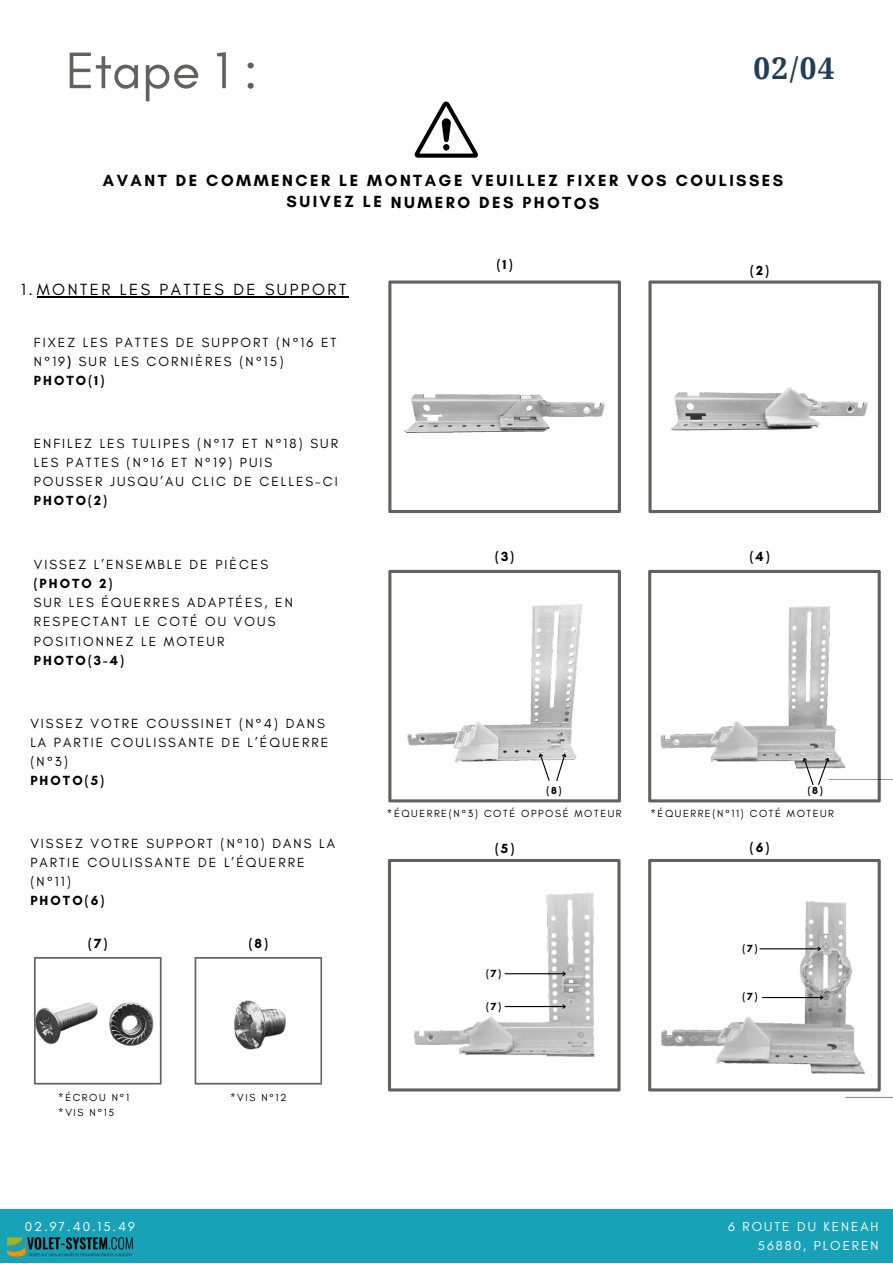
<style>
.page{position:relative;width:893px;height:1264px;background:#fff}
.page>*{position:absolute;margin:0;border:0;box-sizing:border-box;transform-origin:0 0}
.t1{font:52.35px "Glacial Indifference";color:#61615e}
.t2{font:700 29.7px "Droid Serif";color:#223e55}
.t3{font:700 16.5px "Glacial Indifference";letter-spacing:.15em;color:#000}
.t4{font:16.5px "Glacial Indifference";letter-spacing:.15em;color:#000}
.t5{font:13.5px/19px "Glacial Indifference";letter-spacing:.15em;color:#000}
.t6{font:700 13.5px "Glacial Indifference";letter-spacing:.15em;color:#000}
.t7{font:13.2px "Glacial Indifference";letter-spacing:.15em;color:#fff}
.t8{font:10.5px "Glacial Indifference";letter-spacing:.15em;color:#000}
.t9{font:700 10.5px "Glacial Indifference";color:#000}
.s1{font-weight:700}
</style>
<div class="page">
<div style="left:0;top:1209px;width:892px;height:53px;background:#17a2b8"></div>
<svg style="left:414px;top:101px;width:64px;height:57px"></svg>
<svg style="left:648px;top:280px;width:233px;height:233px"></svg>
<svg style="left:648px;top:570px;width:232px;height:232px"></svg>
<svg style="left:388px;top:570px;width:233px;height:232px"></svg>
<svg style="left:698px;top:859px;width:182px;height:33px"></svg>
<svg style="left:388px;top:1074px;width:232px;height:17px"></svg>
<svg style="left:388px;top:280px;width:233px;height:233px"></svg>
<img style="left:399px;top:335px;width:210px;height:135px">
<img style="left:648px;top:322px;width:232px;height:134px">
<img style="left:393px;top:603px;width:223px;height:167px">
<img style="left:616px;top:584px;width:265px;height:195px">
<img style="left:648px;top:892px;width:233px;height:200px">
<img style="left:321px;top:859px;width:377px;height:215px">
<svg style="left:194px;top:957px;width:127px;height:127px"></svg>
<img style="left:194px;top:980px;width:163px;height:103px">
<hr style="left:37px;top:296px;width:312px;height:1px;background:#000">
<svg style="left:34px;top:957px;width:127px;height:127px"></svg>
<img style="left:34px;top:980px;width:128px;height:82px">
<hr style="left:504px;top:973px;width:61px;height:1px;background:#000">
<svg style="left:561px;top:970px;width:6px;height:7px"></svg>
<hr style="left:504px;top:1005px;width:61px;height:2px;background:#000">
<svg style="left:561px;top:1003px;width:6px;height:6px"></svg>
<hr style="left:759px;top:948px;width:61px;height:1px;background:#000">
<svg style="left:816px;top:945px;width:6px;height:7px"></svg>
<hr style="left:762px;top:996px;width:60px;height:2px;background:#000">
<svg style="left:818px;top:994px;width:6px;height:6px"></svg>
<svg style="left:536px;top:751px;width:32px;height:31px"></svg>
<svg style="left:800px;top:755px;width:31px;height:31px"></svg>
<img style="left:8px;top:1237px;width:125px;height:19px">
<p class="t1" style="left:66px;top:38px;width:193px">Etape 1 :</p>
<p class="t2" style="left:753px;top:52px;width:83px">02/04</p>
<p class="t3" style="left:103px;top:170px;width:681px">AVANT DE COMMENCER LE MONTAGE VEUILLEZ FIXER VOS COULISSES</p>
<p class="t3" style="left:286px;top:192px;width:314px">SUIVEZ LE NUMERO DES PHOTOS</p>
<p class="t4" style="left:21px;top:279px;width:326px">1.MONTER LES PATTES DE SUPPORT</p>
<p class="t5" style="left:34px;top:332px;width:304px">FIXEZ LES PATTES DE SUPPORT (N°16 ET<br>N°19<span class="s1">)</span> SUR LES CORNIÈRES (N°15)<br><span class="s1">PHOTO(1)</span></p>
<p class="t5" style="left:34px;top:433px;width:306px">ENFILEZ LES TULIPES (N°17 ET N°18) SUR<br>LES PATTES (N°16 ET N°19) PUIS<br>POUSSER JUSQU’AU CLIC DE CELLES-CI</p>
<p class="t6" style="left:34px;top:492px;width:75px">PHOTO(2)</p>
<p class="t6" style="left:496px;top:256px;width:17px">(1)</p>
<p class="t6" style="left:750px;top:262px;width:20px">(2)</p>
<p class="t5" style="left:34px;top:554px;width:236px">VISSEZ L’ENSEMBLE DE PIÈCES</p>
<p class="t6" style="left:34px;top:575px;width:80px">(PHOTO 2)</p>
<p class="t5" style="left:34px;top:593px;width:260px">SUR LES ÉQUERRES ADAPTÉES, EN<br>RESPECTANT LE COTÉ OU VOUS<br>POSITIONNEZ LE MOTEUR</p>
<p class="t6" style="left:34px;top:652px;width:92px">PHOTO(3-4)</p>
<p class="t5" style="left:30px;top:713px;width:299px">VISSEZ VOTRE COUSSINET (N°4) DANS<br>LA PARTIE COULISSANTE DE L’ÉQUERRE (N°3)</p>
<p class="t6" style="left:30px;top:772px;width:75px">PHOTO(5)</p>
<p class="t5" style="left:30px;top:833px;width:306px">VISSEZ VOTRE SUPPORT (N°10) DANS LA<br>PARTIE COULISSANTE DE L’ÉQUERRE (N°11)</p>
<p class="t6" style="left:30px;top:892px;width:75px">PHOTO(6)</p>
<p class="t6" style="left:88px;top:935px;width:21px">(7)</p>
<p class="t6" style="left:249px;top:935px;width:21px">(8)</p>
<p class="t8" style="left:58px;top:1090px;width:72px">*ÉCROU N°1</p>
<p class="t8" style="left:230px;top:1090px;width:58px">*VIS N°12</p>
<p class="t8" style="left:58px;top:1105px;width:57px">*VIS N°15</p>
<p class="t7" style="left:25px;top:1218px;width:111px">02.97.40.15.49</p>
<p class="t6" style="left:495px;top:548px;width:21px">(3)</p>
<p class="t6" style="left:749px;top:548px;width:21px">(4)</p>
<p class="t9" style="left:546px;top:784px;width:17px">(8)</p>
<p class="t9" style="left:807px;top:784px;width:17px">(8)</p>
<p class="t8" style="left:387px;top:806px;width:236px">*ÉQUERRE(N°3) COTÉ OPPOSÉ MOTEUR</p>
<p class="t8" style="left:650px;top:806px;width:185px">*ÉQUERRE(N°11) COTÉ MOTEUR</p>
<p class="t6" style="left:495px;top:840px;width:21px">(5)</p>
<p class="t6" style="left:749px;top:838px;width:21px">(6)</p>
<p class="t9" style="left:486px;top:966px;width:16px">(7)</p>
<p class="t9" style="left:486px;top:1000px;width:16px">(7)</p>
<p class="t9" style="left:742px;top:942px;width:16px">(7)</p>
<p class="t9" style="left:742px;top:990px;width:16px">(7)</p>
<p class="t7" style="left:728px;top:1218px;width:152px">6 ROUTE DU KENEAH</p>
<p class="t7" style="left:757px;top:1236px;width:122px">56880, PLOEREN</p>
</div>
